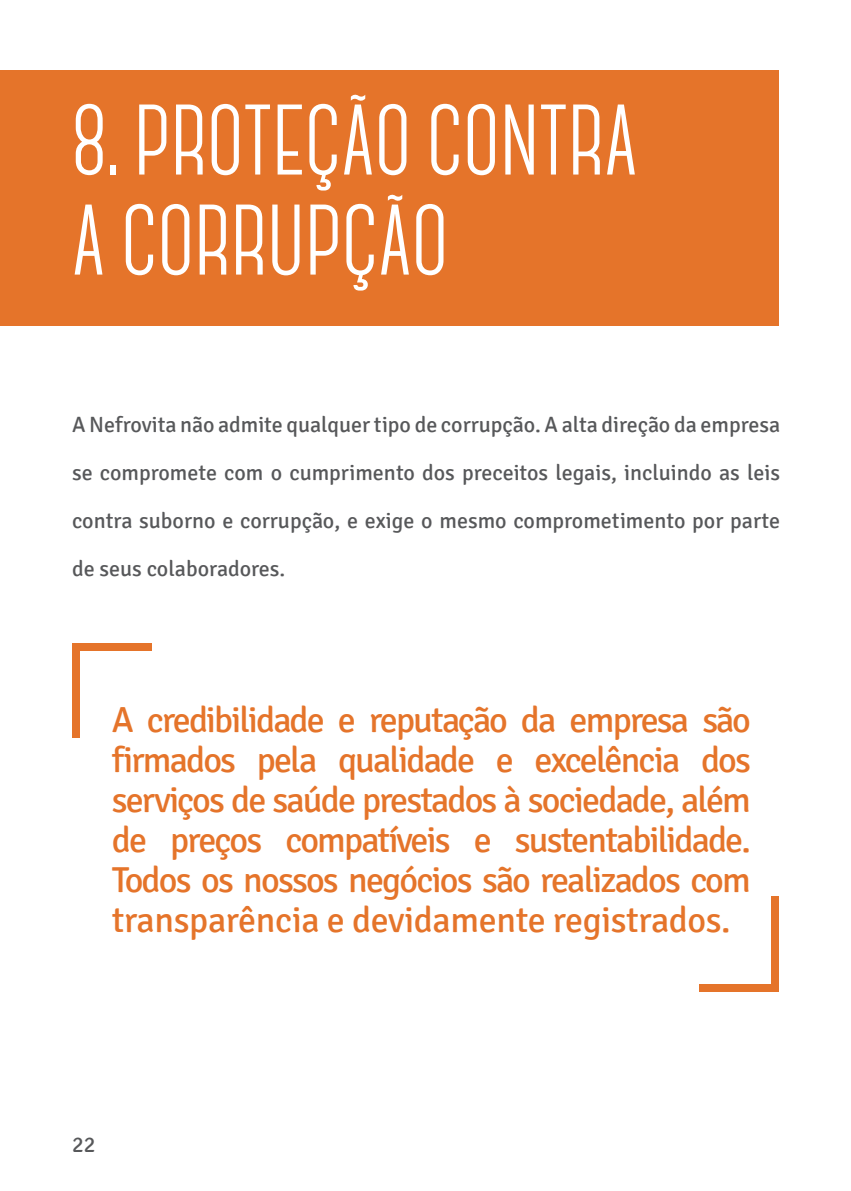
<style>
.page{position:relative;width:851px;height:1191px;background:#fff}
.page>*{position:absolute;margin:0;border:0;box-sizing:border-box;transform-origin:0 0}
.t1{font:700 100px/100px "Canter";color:#fff}
.t2{font:36px/40px "Signika";letter-spacing:-.01em;color:#e5742a;text-align:justify}
.t3{font:22px/48px "Signika";color:#57585a;text-align:justify}
</style>
<div class="page">
<div style="left:0;top:70px;width:778px;height:255px;background:#e5742a"></div>
<div style="left:72px;top:643px;width:7px;height:95px;background:#e5742a"></div>
<div style="left:72px;top:643px;width:79px;height:7px;background:#e5742a"></div>
<div style="left:771px;top:896px;width:7px;height:95px;background:#e5742a"></div>
<div style="left:699px;top:984px;width:79px;height:7px;background:#e5742a"></div>
<h1 class="t1" style="left:72px;top:92px;width:567px">8. PROTEÇÃO CONTRA<br>A CORRUPÇÃO</h1>
<p class="t3" style="left:72px;top:401px;width:709px">A Nefrovita não admite qualquer tipo de corrupção. A alta direção da empresa se compromete com o cumprimento dos preceitos legais, incluindo as leis contra suborno e corrupção, e exige o mesmo comprometimento por parte de seus colaboradores.</p>
<p class="t2" style="left:112px;top:700px;width:640px">A credibilidade e reputação da empresa são firmados pela qualidade e excelência dos serviços de saúde prestados à sociedade, além de preços compatíveis e sustentabilidade.<br>Todos os nossos negócios são realizados com transparência e devidamente registrados.</p>
<p class="t3" style="left:72px;top:1121px;width:25px">22</p>
</div>
